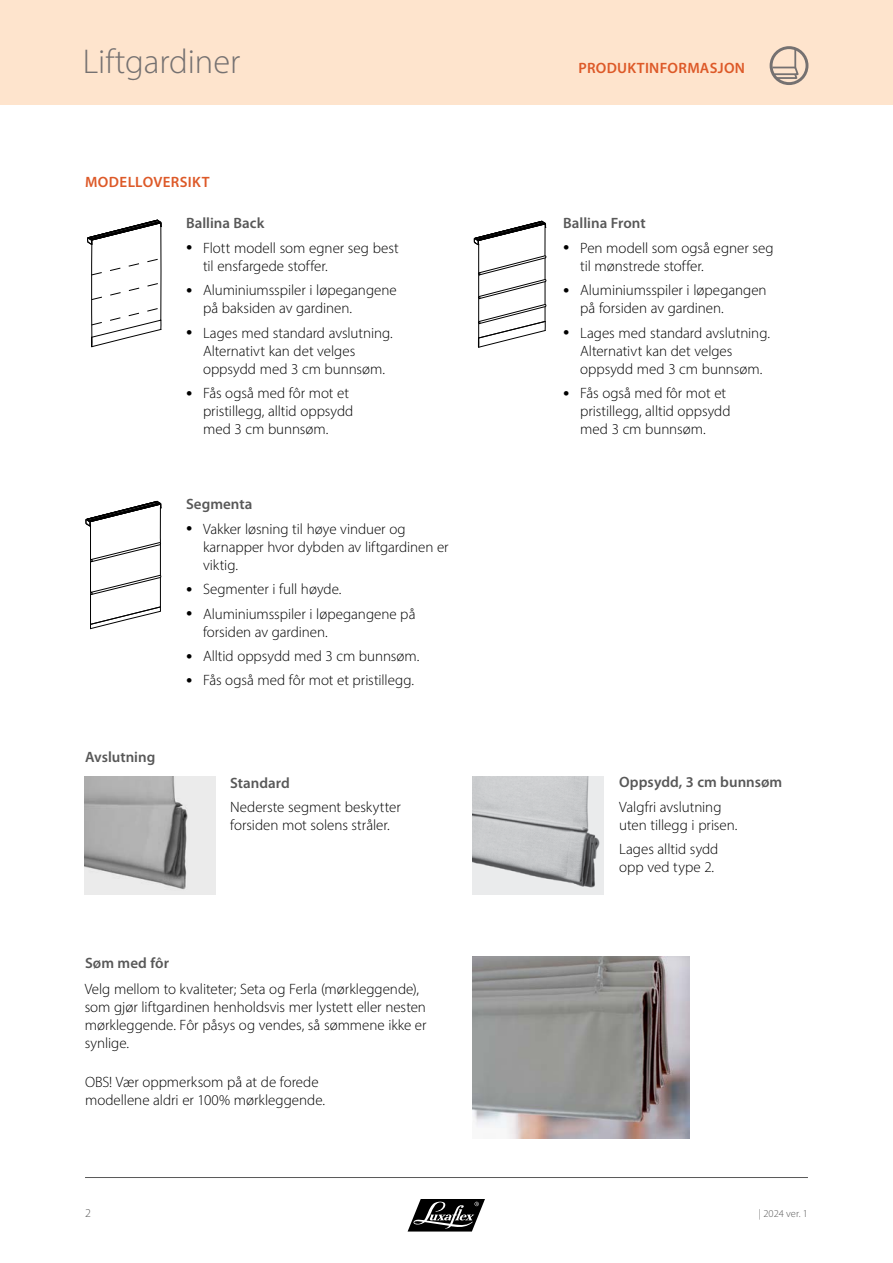
<style>
.page{position:relative;width:893px;height:1263px;background:#fff}
.page>*{position:absolute;margin:0;border:0;box-sizing:border-box;transform-origin:0 0}
.t1{font:300 34.5px "Myriad Pro";color:#757171}
.t2{font:300 15px/18px "Myriad Pro";color:#000}
.t3{font:600 15px "Myriad Pro";color:#585858}
.t4{font:600 15px "Myriad Pro";letter-spacing:.02em;color:#dd5928}
.t5{font:300 12px "Myriad Pro";color:#585858}
.t6{font:300 10.5px "Myriad Pro";color:#585858}
.s1{font-size:25.5px}
</style>
<div class="page">
<hr style="left:85px;top:1177px;width:723px;height:1px;background:#585858">
<div style="left:0;top:0;width:893px;height:105px;background:#fee4cd"></div>
<svg style="left:408px;top:1199px;width:77px;height:32px"></svg>
<div style="left:770px;top:46px;width:38px;height:39px;border:3px solid #757171;border-radius:50%"></div>
<svg style="left:771px;top:49px;width:29px;height:31px"></svg>
<svg style="left:87px;top:220px;width:75px;height:127px"></svg>
<svg style="left:474px;top:221px;width:72px;height:126px"></svg>
<svg style="left:86px;top:501px;width:76px;height:128px"></svg>
<img style="left:472px;top:957px;width:217px;height:181px">
<img style="left:85px;top:777px;width:130px;height:118px">
<img style="left:473px;top:777px;width:130px;height:118px">
<h1 class="t1" style="left:83px;top:41px;width:159px">Liftgardiner</h1>
<p class="t4" style="left:85px;top:174px;width:126px">MODELLOVERSIKT</p>
<p class="t3" style="left:186px;top:215px;width:80px">Ballina Back</p>
<p class="t2" style="left:203px;top:239px;width:197px;text-indent:-17px"><span class="s1">•</span> Flott modell som egner seg best til ensfargede stoffer.</p>
<p class="t2" style="left:203px;top:281px;width:195px;text-indent:-17px"><span class="s1">•</span> Aluminiumsspiler i løpegangene på baksiden av gardinen.</p>
<p class="t2" style="left:203px;top:323px;width:191px;text-indent:-17px"><span class="s1">•</span> Lages med standard avslutning.<br>Alternativt kan det velges oppsydd med 3 cm bunnsøm.</p>
<p class="t2" style="left:203px;top:384px;width:152px;text-indent:-17px"><span class="s1">•</span> Fås også med fôr mot et pristillegg, alltid oppsydd med 3 cm bunnsøm.</p>
<p class="t3" style="left:85px;top:748px;width:72px">Avslutning</p>
<p class="t3" style="left:186px;top:496px;width:68px">Segmenta</p>
<p class="t2" style="left:203px;top:520px;width:247px;text-indent:-17px"><span class="s1">•</span> Vakker løsning til høye vinduer og karnapper hvor dybden av liftgardinen er viktig.</p>
<p class="t2" style="left:186px;top:580px;width:157px"><span class="s1">•</span> Segmenter i full høyde.</p>
<p class="t2" style="left:203px;top:604px;width:214px;text-indent:-17px"><span class="s1">•</span> Aluminiumsspiler i løpegangene på forsiden av gardinen.</p>
<p class="t2" style="left:186px;top:647px;width:235px"><span class="s1">•</span> Alltid oppsydd med 3 cm bunnsøm.</p>
<p class="t2" style="left:186px;top:671px;width:230px"><span class="s1">•</span> Fås også med fôr mot et pristillegg.</p>
<p class="t3" style="left:230px;top:774px;width:61px">Standard</p>
<p class="t2" style="left:230px;top:798px;width:172px">Nederste segment beskytter forsiden mot solens stråler.</p>
<p class="t3" style="left:85px;top:955px;width:85px">Søm med fôr</p>
<p class="t2" style="left:85px;top:980px;width:343px">Velg mellom to kvaliteter; Seta og Ferla (mørkleggende), som gjør liftgardinen henholdsvis mer lystett eller nesten mørkleggende. Fôr påsys og vendes, så sømmene ikke er synlige.</p>
<p class="t2" style="left:85px;top:1073px;width:241px">OBS! Vær oppmerksom på at de forede modellene aldri er 100% mørkleggende.</p>
<p class="t5" style="left:85px;top:1206px;width:7px">2</p>
<p class="t4" style="left:578px;top:60px;width:168px">PRODUKTINFORMASJON</p>
<p class="t3" style="left:563px;top:215px;width:84px">Ballina Front</p>
<p class="t2" style="left:580px;top:239px;width:195px;text-indent:-17px"><span class="s1">•</span> Pen modell som også egner seg til mønstrede stoffer.</p>
<p class="t2" style="left:580px;top:281px;width:188px;text-indent:-17px"><span class="s1">•</span> Aluminiumsspiler i løpegangen på forsiden av gardinen.</p>
<p class="t2" style="left:580px;top:323px;width:191px;text-indent:-17px"><span class="s1">•</span> Lages med standard avslutning.<br>Alternativt kan det velges oppsydd med 3 cm bunnsøm.</p>
<p class="t2" style="left:580px;top:384px;width:152px;text-indent:-17px"><span class="s1">•</span> Fås også med fôr mot et pristillegg, alltid oppsydd med 3 cm bunnsøm.</p>
<p class="t3" style="left:619px;top:774px;width:165px">Oppsydd, 3 cm bunnsøm</p>
<p class="t2" style="left:619px;top:797px;width:120px">Valgfri avslutning uten tillegg i prisen.</p>
<p class="t2" style="left:619px;top:840px;width:101px">Lages alltid sydd opp ved type 2.</p>
<p class="t6" style="left:759px;top:1207px;width:50px">| 2024 ver. 1</p>
</div>
